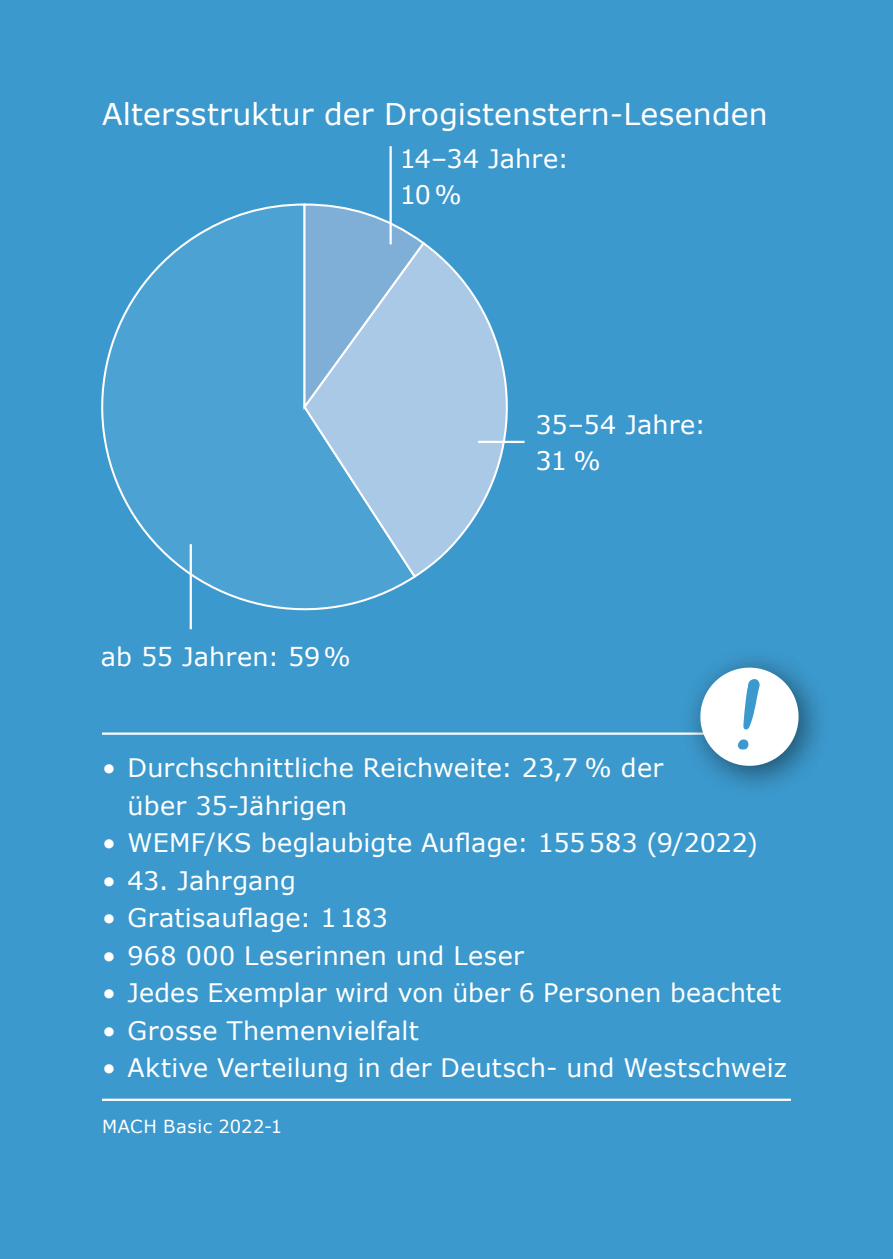
<style>
.page{position:relative;width:893px;height:1259px;background:#3c99cd}
.page>*{position:absolute;margin:0;border:0;box-sizing:border-box;transform-origin:0 0}
.t1{font:30px "Verdana";letter-spacing:.01em;color:#fff}
.t2{font:25.5px/36px "Verdana";letter-spacing:.01em;color:#fff}
.t3{font:18px "Verdana";letter-spacing:.025em;color:#fff}
</style>
<div class="page">
<hr style="left:102px;top:732px;width:689px;height:3px;background:#fff">
<hr style="left:102px;top:1098px;width:689px;height:3px;background:#fff">
<div style="left:679px;top:646px;width:153px;height:153px;background:#000;opacity:.5"></div>
<svg style="left:101px;top:203px;width:312px;height:417px"></svg>
<svg style="left:302px;top:244px;width:223px;height:335px"></svg>
<svg style="left:302px;top:203px;width:124px;height:207px;background:#92bbde"></svg>
<hr style="left:478px;top:441px;width:46px;height:2px;background:#fff">
<hr style="left:389px;top:146px;width:3px;height:98px;background:#fff">
<hr style="left:190px;top:544px;width:2px;height:85px;background:#fff">
<svg style="left:696px;top:663px;width:106px;height:107px;background:#bbd6e5"></svg>
<p class="t1" style="left:102px;top:93px;width:667px">Altersstruktur der Drogistenstern-Lesenden</p>
<p class="t2" style="left:400px;top:141px;width:171px">14–34 Jahre:<br>10%</p>
<p class="t2" style="left:101px;top:639px;width:252px">ab 55 Jahren: 59%</p>
<p class="t2" style="left:536px;top:406px;width:172px">35–54 Jahre:<br>31 %</p>
<p class="t2" style="left:128px;top:749px;width:537px;line-height:37.5px;text-indent:-25px">• Durchschnittliche Reichweite: 23,7 % der über 35-Jährigen</p>
<p class="t2" style="left:102px;top:825px;width:657px">• WEMF/KS beglaubigte Auflage: 155583 (9/2022)</p>
<p class="t2" style="left:102px;top:862px;width:195px">• 43. Jahrgang</p>
<p class="t2" style="left:102px;top:900px;width:287px">• Gratisauflage: 1183</p>
<p class="t2" style="left:102px;top:937px;width:424px">• 968 000 Leserinnen und Leser</p>
<p class="t2" style="left:102px;top:975px;width:681px">• Jedes Exemplar wird von über 6 Personen beachtet</p>
<p class="t2" style="left:102px;top:1012px;width:318px">• Grosse Themenvielfalt</p>
<p class="t2" style="left:102px;top:1050px;width:686px">• Aktive Verteilung in der Deutsch- und Westschweiz</p>
<p class="t3" style="left:102px;top:1114px;width:182px">MACH Basic 2022-1</p>
</div>
